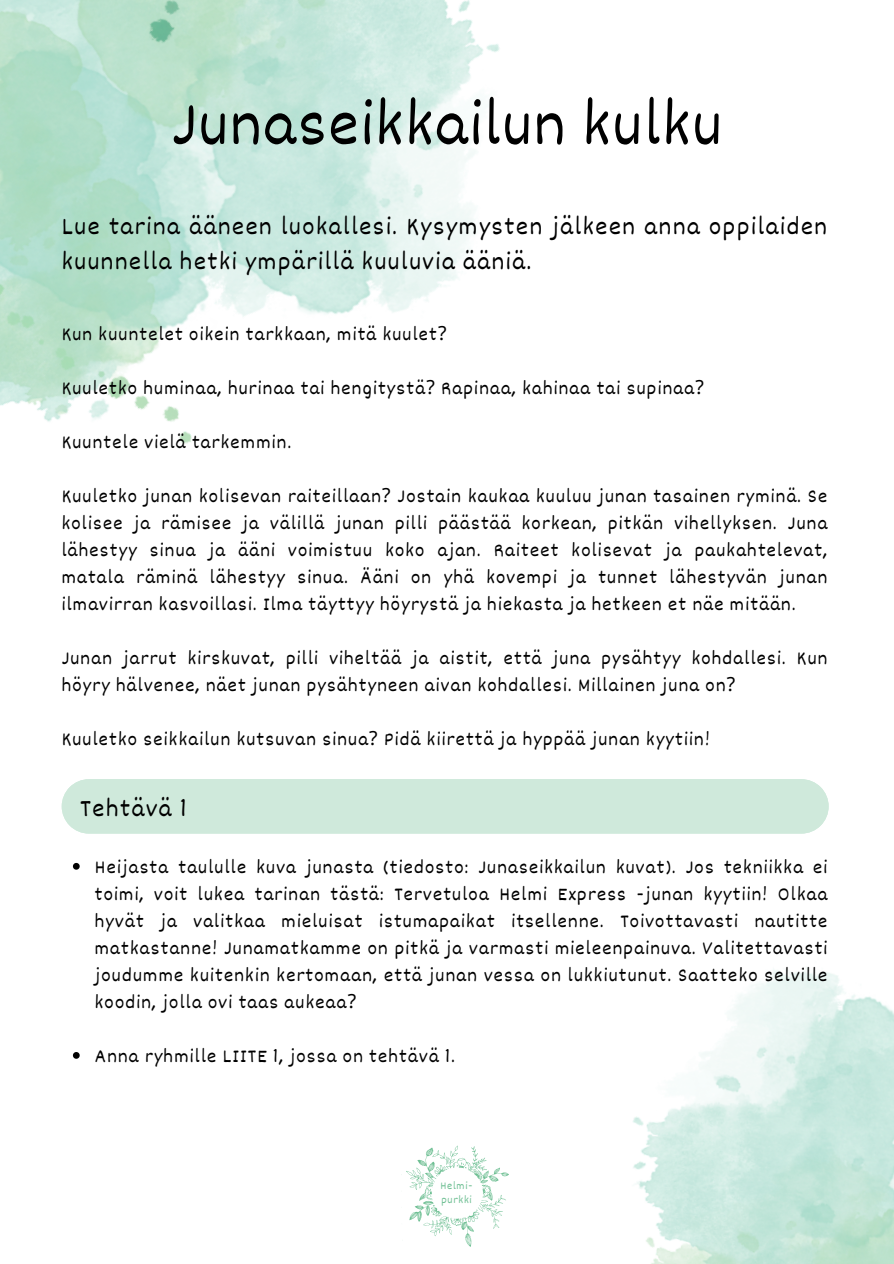
<style>
.page{position:relative;width:894px;height:1264px;background:#fff}
.page>*{position:absolute;margin:0;border:0;box-sizing:border-box;transform-origin:0 0}
.t1{font:64.5px "Dekko";letter-spacing:.03em;color:#000}
.t2{font:25.5px/34.8px "Dekko";letter-spacing:.065em;color:#000}
.t3{font:19.5px/27px "Dekko";letter-spacing:.065em;color:#000;text-align:justify}
.t4{font:11.1px/13.8px "Dekko";letter-spacing:.07em;color:#6ebf93}
.s1{font-family:"Noto Sans"}
</style>
<div class="page">
<img style="left:0;top:0;width:500px;height:444px">
<img style="left:633px;top:967px;width:260px;height:296px">
<svg style="left:401px;top:1145px;width:108px;height:101px"></svg>
<div style="left:62px;top:779px;width:766px;height:54px;background:#cfe9db"></div>
<svg style="left:73px;top:863px;width:7px;height:6px"></svg>
<svg style="left:73px;top:1052px;width:7px;height:6px"></svg>
<p class="t1" style="left:172px;top:84px;width:551px">Junaseikkailun kulku</p>
<h1 class="t2" style="left:62px;top:208px;width:766px">Lue tarina ääneen luokallesi. Kysymysten jälkeen anna oppilaiden kuunnella hetki ympärillä kuuluvia ääniä.</h1>
<h2 class="t3" style="left:62px;top:320px;width:386px">Kun kuuntelet oikein tarkkaan, mitä kuulet<span class="s1">?</span></h2>
<p class="t3" style="left:62px;top:374px;width:643px">Kuuletko huminaa, hurinaa tai hengitystä<span class="s1">?</span> Rapinaa, kahinaa tai supinaa<span class="s1">?</span></p>
<p class="t3" style="left:62px;top:428px;width:231px">Kuuntele vielä tarkemmin.</p>
<p class="t3" style="left:62px;top:482px;width:767px">Kuuletko junan kolisevan raiteillaan<span class="s1">?</span> Jostain kaukaa kuuluu junan tasainen ryminä. Se kolisee ja rämisee ja välillä junan pilli päästää korkean, pitkän vihellyksen. Juna lähestyy sinua ja ääni voimistuu koko ajan. Raiteet kolisevat ja paukahtelevat, matala räminä lähestyy sinua. Ääni on yhä kovempi ja tunnet lähestyvän junan ilmavirran kasvoillasi. Ilma täyttyy höyrystä ja hiekasta ja hetkeen et näe mitään.</p>
<p class="t3" style="left:62px;top:644px;width:767px">Junan jarrut kirskuvat, pilli viheltää ja aistit, että juna pysähtyy kohdallesi. Kun höyry hälvenee, näet junan pysähtyneen aivan kohdallesi. Millainen juna on<span class="s1">?</span></p>
<p class="t3" style="left:62px;top:725px;width:649px">Kuuletko seikkailun kutsuvan sinua<span class="s1">?</span> Pidä kiirettä ja hyppää junan kyytiin!</p>
<p class="t2" style="left:80px;top:790px;width:108px">Tehtävä 1</p>
<h2 class="t3" style="left:95px;top:852px;width:733px">Heijasta taululle kuva junasta (tiedosto: Junaseikkailun kuvat). Jos tekniikka ei toimi, voit lukea tarinan tästä: Tervetuloa Helmi Express -junan kyytiin! Olkaa hyvät ja valitkaa mieluisat istumapaikat itsellenne. Toivottavasti nautitte matkastanne! Junamatkamme on pitkä ja varmasti mieleenpainuva. Valitettavasti joudumme kuitenkin kertomaan, että junan vessa on lukkiutunut. Saatteko selville koodin, jolla ovi taas aukeaa<span class="s1">?</span></h2>
<p class="t3" style="left:95px;top:1041px;width:361px">Anna ryhmille LIITE 1, jossa on tehtävä 1.</p>
<p class="t4" style="left:440px;top:1178px;width:33px">Helmi&shy;purkki</p>
</div>
